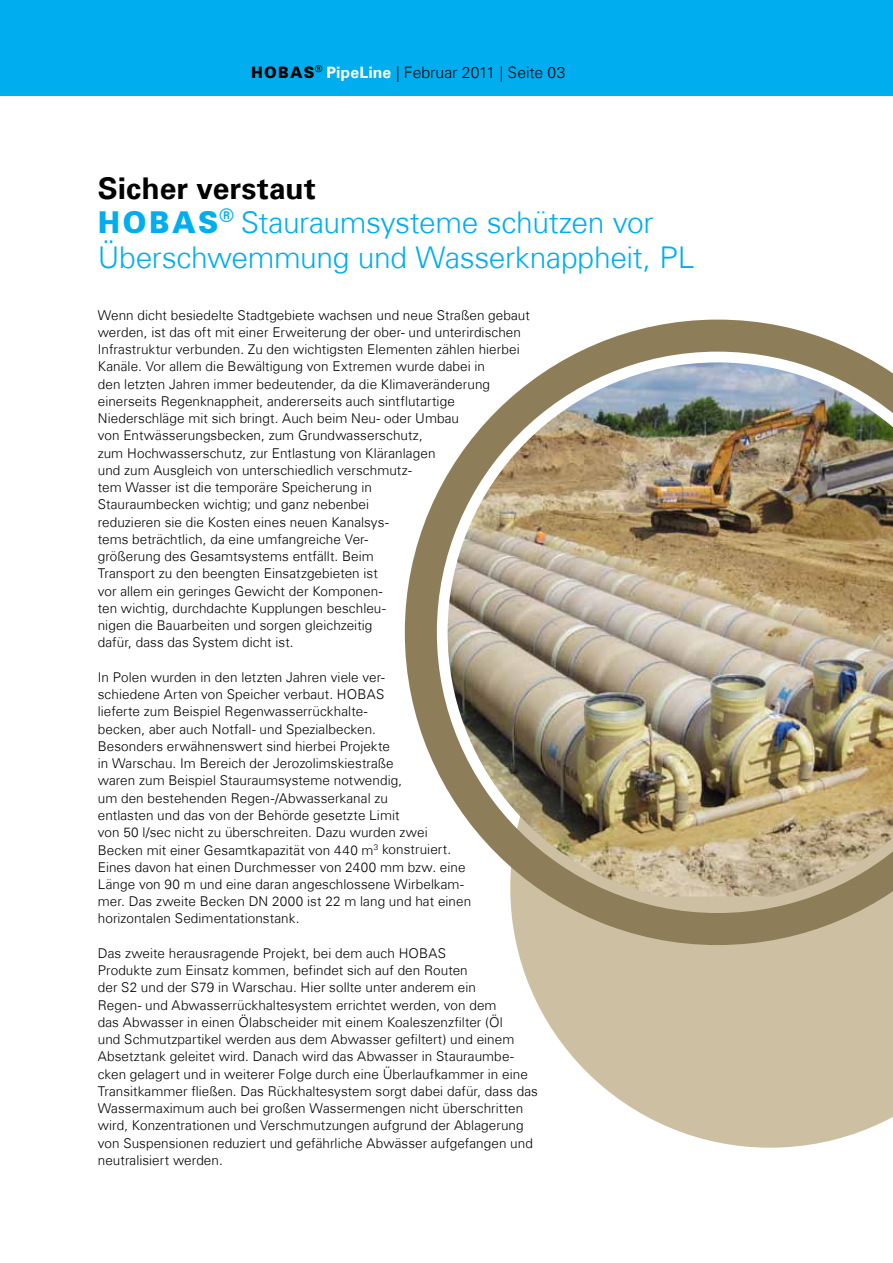
<style>
.page{position:relative;width:893px;height:1263px;background:#fff}
.page>*{position:absolute;margin:0;border:0;box-sizing:border-box;transform-origin:0 0}
.t1{font:300 30px/34.5px "Univers Com 45";letter-spacing:-.01em;color:#00aeef}
.t2{font:700 30px "Univers Com 65";letter-spacing:.005em;color:#000}
.t3{font:300 15.75px "Univers Com 45";color:#000}
.t4{font:300 13.5px/17.2px "Univers Com 45";letter-spacing:.005em;color:#000}
.s1{font-family:"HOBAS";font-weight:400}
.s2{font-family:"Univers Com 65";font-weight:700;color:#fff}
</style>
<div class="page">
<svg style="left:516px;top:945px;width:377px;height:203px;fill:#cdbfa2"></svg>
<svg style="left:405px;top:320px;width:488px;height:625px"></svg>
<img style="left:448px;top:362px;width:445px;height:534px">
<div style="left:0;top:0;width:893px;height:95px;background:#00aeef"></div>
<p class="t3" style="left:251px;top:63px;width:316px"><span class="s1">h</span> <span class="s2">PipeLine</span> | Februar 2011 | Seite 03</p>
<h1 class="t2" style="left:98px;top:170px;width:219px">Sicher verstaut</h1>
<h1 class="t1" style="left:98px;top:205px;width:598px"><span class="s1">h</span> Stauraumsysteme schützen vor<br>Überschwemmung und Wasserknappheit, PL</h1>
<p class="t4" style="left:98px;top:306px;width:434px">Wenn dicht besiedelte Stadtgebiete wachsen und neue Straßen gebaut werden, ist das oft mit einer Erweiterung der ober- und unterirdischen Infrastruktur verbunden. Zu den wichtigsten Elementen zählen hierbei Kanäle. Vor allem die Bewältigung von Extremen wurde dabei in<br>den letzten Jahren immer bedeutender, da die Klimaveränderung einerseits Regenknappheit, andererseits auch sintflutartige Niederschläge mit sich bringt. Auch beim Neu- oder Umbau<br>von Entwässerungsbecken, zum Grundwasserschutz,<br>zum Hochwasserschutz, zur Entlastung von Kläranlagen<br>und zum Ausgleich von unterschiedlich verschmutz-<br>tem Wasser ist die temporäre Speicherung in<br>Stauraumbecken wichtig; und ganz nebenbei<br>reduzieren sie die Kosten eines neuen Kanalsys-<br>tems beträchtlich, da eine umfangreiche Ver-<br>größerung des Gesamtsystems entfällt. Beim<br>Transport zu den beengten Einsatzgebieten ist<br>vor allem ein geringes Gewicht der Komponen-<br>ten wichtig, durchdachte Kupplungen beschleu-<br>nigen die Bauarbeiten und sorgen gleichzeitig<br>dafür, dass das System dicht ist.</p>
<p class="t4" style="left:98px;top:668px;width:375px">In Polen wurden in den letzten Jahren viele ver-<br>schiedene Arten von Speicher verbaut. HOBAS<br>lieferte zum Beispiel Regenwasserrückhalte-<br>becken, aber auch Notfall- und Spezialbecken.<br>Besonders erwähnenswert sind hierbei Projekte<br>in Warschau. Im Bereich der Jerozolimskiestraße<br>waren zum Beispiel Stauraumsysteme notwendig,<br>um den bestehenden Regen-/Abwasserkanal zu<br>entlasten und das von der Behörde gesetzte Limit<br>von 50 l/sec nicht zu überschreiten. Dazu wurden zwei Becken mit einer Gesamtkapazität von 440 m<sup>3</sup> konstruiert.<br>Eines davon hat einen Durchmesser von 2400 mm bzw. eine Länge von 90 m und eine daran angeschlossene Wirbelkam&shy;mer. Das zweite Becken DN 2000 ist 22 m lang und hat einen horizontalen Sedimentationstank.</p>
<p class="t4" style="left:98px;top:944px;width:442px">Das zweite herausragende Projekt, bei dem auch HOBAS<br>Produkte zum Einsatz kommen, befindet sich auf den Routen<br>der S2 und der S79 in Warschau. Hier sollte unter anderem ein<br>Regen- und Abwasserrückhaltesystem errichtet werden, von dem<br>das Abwasser in einen Ölabscheider mit einem Koaleszenzfilter (Öl<br>und Schmutzpartikel werden aus dem Abwasser gefiltert) und einem Absetztank geleitet wird. Danach wird das Abwasser in Stauraumbe&shy;cken gelagert und in weiterer Folge durch eine Überlaufkammer in eine Transitkammer fließen. Das Rückhaltesystem sorgt dabei dafür, dass das Wassermaximum auch bei großen Wassermengen nicht überschritten wird, Konzentrationen und Verschmutzungen aufgrund der Ablagerung von Suspensionen reduziert und gefährliche Abwässer aufgefangen und neutralisiert werden.</p>
</div>
